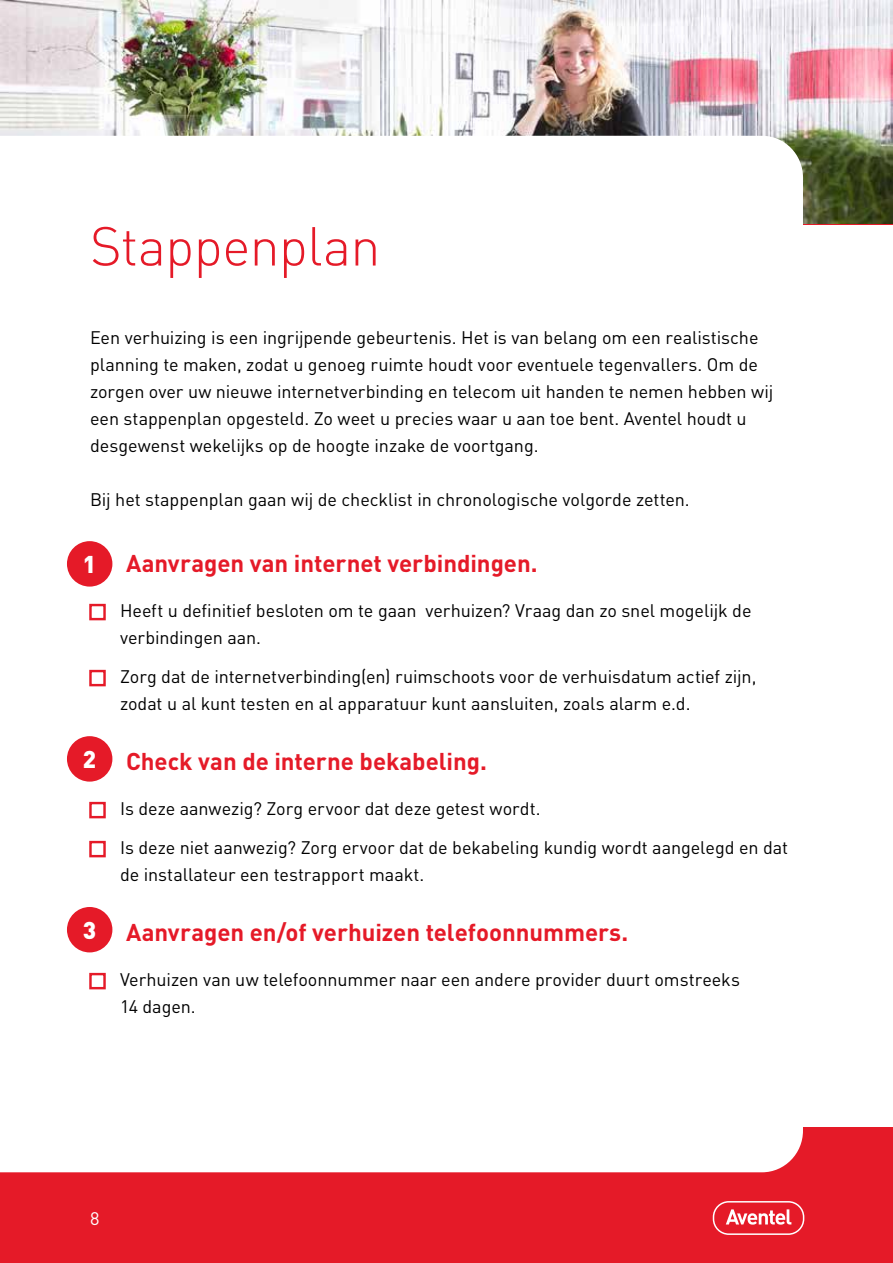
<style>
.page{position:relative;width:893px;height:1263px;background:#fff}
.page>*{position:absolute;margin:0;border:0;box-sizing:border-box;transform-origin:0 0}
.t1{font:300 54px "DIN Pro";letter-spacing:-.015em;color:#e51a28}
.t2{font:700 24px "DIN Pro";letter-spacing:-.005em;color:#e51a28}
.t3{font:900 24px "DIN Pro";color:#fff}
.t4{font:18px/27px "DIN Pro";letter-spacing:-.005em;color:#000}
.t5{font:18px "DIN Pro";color:#fff}
</style>
<div class="page">
<div style="left:0;top:1173px;width:893px;height:90px;background:#e51a28"></div>
<div style="left:0;top:1128px;width:893px;height:90px;background:#e51a28"></div>
<div style="left:713px;top:1201px;width:91px;height:34px;border:2px solid #fff;border-radius:15px"></div>
<svg style="left:726px;top:1209px;width:65px;height:15px"></svg>
<img style="left:0;top:0;width:893px;height:223px">
<div style="left:0;top:1128px;width:803px;height:44px;background:#fff"></div>
<svg style="left:0;top:136px;width:803px;height:87px"></svg>
<svg style="left:89px;top:603px;width:17px;height:18px"></svg>
<svg style="left:89px;top:669px;width:17px;height:18px"></svg>
<svg style="left:89px;top:801px;width:17px;height:18px"></svg>
<svg style="left:89px;top:840px;width:17px;height:18px"></svg>
<svg style="left:89px;top:972px;width:17px;height:18px"></svg>
<div style="left:67px;top:541px;width:45px;height:46px;background:#e51a28;border-radius:50%"></div>
<div style="left:67px;top:736px;width:45px;height:46px;background:#e51a28;border-radius:50%"></div>
<div style="left:67px;top:907px;width:45px;height:45px;background:#e51a28;border-radius:50%"></div>
<h1 class="t1" style="left:90px;top:204px;width:292px">Stappenplan</h1>
<p class="t4" style="left:90px;top:322px;width:685px">Een verhuizing is een ingrijpende gebeurtenis. Het is van belang om een realistische planning te maken, zodat u genoeg ruimte houdt voor eventuele tegenvallers. Om de zorgen over uw nieuwe internetverbinding en telecom uit handen te nemen hebben wij een stappenplan opgesteld. Zo weet u precies waar u aan toe bent. Aventel houdt u desgewenst wekelijks op de hoogte inzake de voortgang.</p>
<p class="t4" style="left:90px;top:484px;width:601px">Bij het stappenplan gaan wij de checklist in chronologische volgorde zetten.</p>
<h2 class="t3" style="left:83px;top:544px;width:15px">1</h2>
<h2 class="t3" style="left:83px;top:739px;width:15px">2</h2>
<h2 class="t3" style="left:83px;top:909px;width:15px">3</h2>
<h2 class="t2" style="left:126px;top:543px;width:413px">Aanvragen van internet verbindingen.</h2>
<p class="t4" style="left:120px;top:595px;width:633px">Heeft u definitief besloten om te gaan verhuizen? Vraag dan zo snel mogelijk de verbindingen aan.</p>
<p class="t4" style="left:120px;top:661px;width:638px">Zorg dat de internetverbinding(en) ruimschoots voor de verhuisdatum actief zijn, zodat u al kunt testen en al apparatuur kunt aansluiten, zoals alarm e.d.</p>
<h2 class="t2" style="left:126px;top:741px;width:362px">Check van de interne bekabeling.</h2>
<p class="t4" style="left:120px;top:787px;width:670px;line-height:39px">Is deze aanwezig? Zorg ervoor dat deze getest wordt.<br>Is deze niet aanwezig? Zorg ervoor dat de bekabeling kundig wordt aangelegd en dat</p>
<p class="t4" style="left:120px;top:859px;width:306px">de installateur een testrapport maakt.</p>
<h2 class="t2" style="left:126px;top:912px;width:504px">Aanvragen en/of verhuizen telefoonnummers.</h2>
<p class="t4" style="left:120px;top:964px;width:622px">Verhuizen van uw telefoonnummer naar een andere provider duurt omstreeks<br>14 dagen.</p>
<p class="t5" style="left:90px;top:1204px;width:11px">8</p>
</div>
